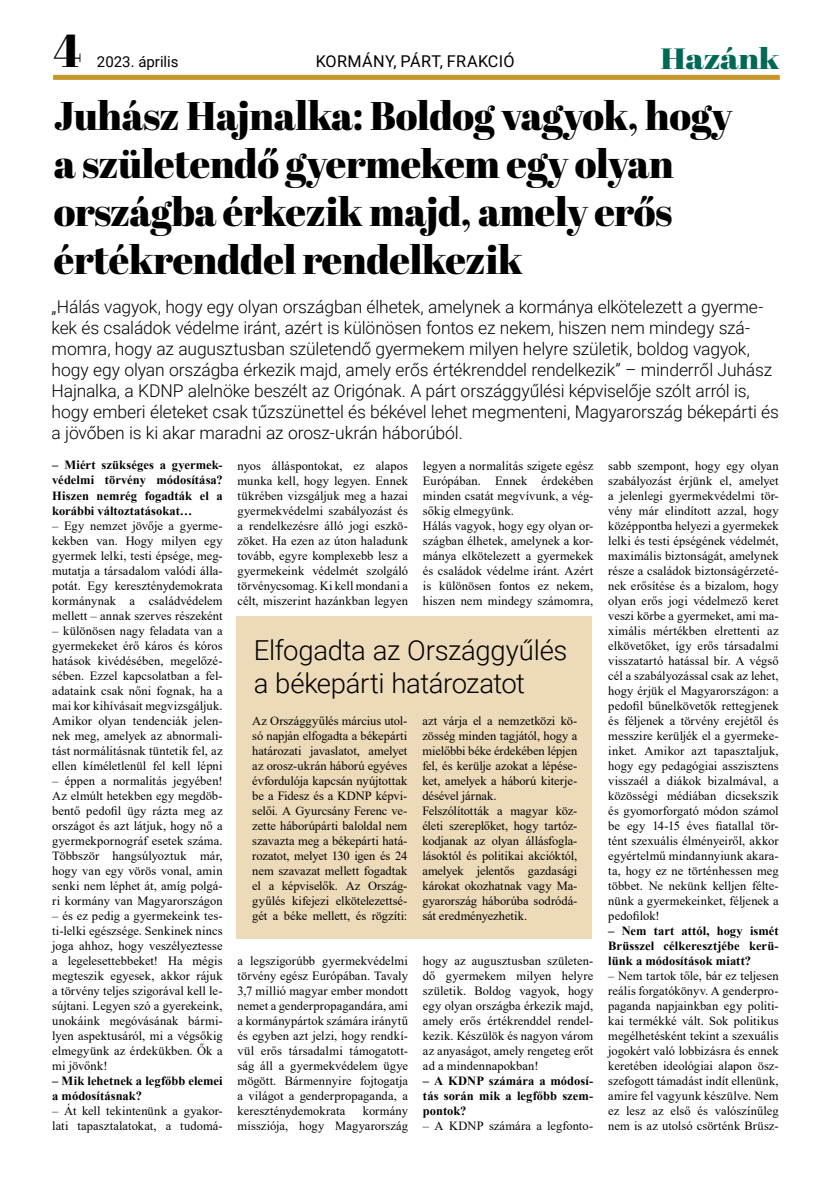
<style>
.page{position:relative;width:833px;height:1188px;background:#fff}
.page>*{position:absolute;margin:0;border:0;box-sizing:border-box;transform-origin:0 0}
.t1{font:40px/48px "Abril Fatface";letter-spacing:-.01em;color:#000}
.t2{font:29.38px "Abril Fatface";letter-spacing:-.01em;color:#006956;scale:1.15 1}
.t3{font:300 27.5px/33px "Roboto";letter-spacing:-.015em;color:#000}
.t4{font:300 17.5px/21px "Roboto";letter-spacing:-.01em;color:#000}
.t5{font:16.25px "Roboto";letter-spacing:.02em;color:#000}
.t6{font:15px "Roboto";color:#000}
.t7{font:12.5px/15px "Times New Roman";color:#000;text-align:justify}
.t8{font:700 12.5px/15px "Times New Roman";letter-spacing:.005em;color:#000;text-align:justify}
.s1{font-family:"Abril Fatface";font-size:46.25px}
</style>
<div class="page">
<div style="left:53px;top:75px;width:727px;height:5px;background:#c7962c"></div>
<div style="left:236px;top:616px;width:356px;height:322px;background:#ecdab9"></div>
<p class="t6" style="left:54px;top:51px;width:126px"><span class="s1">4</span> 2023. április</p>
<h3 class="t5" style="left:316px;top:50px;width:200px">KORMÁNY, PÁRT, FRAKCIÓ</h3>
<h2 class="t2" style="left:660px;top:38px;width:105px">Hazánk</h2>
<h1 class="t1" style="left:54px;top:90px;width:680px">Juhász Hajnalka: Boldog vagyok, hogy a születendő gyermekem egy olyan országba érkezik majd, amely erős értékrenddel rendelkezik</h1>
<p class="t4" style="left:52px;top:295px;width:729px">„Hálás vagyok, hogy egy olyan országban élhetek, amelynek a kormánya elkötelezett a gyerme&shy;kek és családok védelme iránt, azért is különösen fontos ez nekem, hiszen nem mindegy szá&shy;momra, hogy az augusztusban születendő gyermekem milyen helyre születik, boldog vagyok, hogy egy olyan országba érkezik majd, amely erős értékrenddel rendelkezik” – minderről Juhász Hajnalka, a KDNP alelnöke beszélt az Origónak. A párt országgyűlési képviselője szólt arról is, hogy emberi életeket csak tűzszünettel és békével lehet megmenteni, Magyarország békepárti és a jövőben is ki akar maradni az orosz-ukrán háborúból.</p>
<p class="t8" style="left:52px;top:457px;width:172px">– Miért szükséges a gyermek&shy;védelmi törvény módosítása?<br>Hiszen nemrég fogadták el a korábbi változtatásokat…</p>
<p class="t7" style="left:52px;top:517px;width:172px">– Egy nemzet jövője a gyerme&shy;kekben van. Hogy milyen egy gyermek lelki, testi épsége, meg&shy;mutatja a társadalom valódi álla&shy;potát. Egy kereszténydemokrata kormánynak a családvédelem mellett – annak szerves részeként</p>
<p class="t7" style="left:52px;top:622px;width:172px">– különösen nagy feladata van a gyermekeket érő káros és kóros hatások kivédésében, megelőzé&shy;sében. Ezzel kapcsolatban a fel&shy;adataink csak nőni fognak, ha a mai kor kihívásait megvizsgáljuk.<br>Amikor olyan tendenciák jelen&shy;nek meg, amelyek az abnormali&shy;tást normálitásnak tüntetik fel, az ellen kíméletlenül fel kell lépni</p>
<p class="t7" style="left:52px;top:772px;width:172px">– éppen a normalitás jegyében!<br>Az elmúlt hetekben egy megdöb&shy;bentő pedofil ügy rázta meg az országot és azt látjuk, hogy nő a gyermekpornográf esetek száma.<br>Többször hangsúlyoztuk már, hogy van egy vörös vonal, amin senki nem léphet át, amíg polgá&shy;ri kormány van Magyarországon</p>
<p class="t7" style="left:52px;top:907px;width:172px">– és ez pedig a gyermekeink tes&shy;ti-lelki egészsége. Senkinek nincs joga ahhoz, hogy veszélyeztesse a legelesettebbeket! Ha mégis megteszik egyesek, akkor rájuk a törvény teljes szigorával kell le&shy;sújtani. Legyen szó a gyerekeink, unokáink megóvásának bármi&shy;lyen aspektusáról, mi a végsőkig elmegyünk az érdekükben. Ők a mi jövőnk!</p>
<p class="t8" style="left:52px;top:1072px;width:172px">– Mik lehetnek a legfőbb elemei a módosításnak?</p>
<p class="t7" style="left:52px;top:1102px;width:172px">– Át kell tekintenünk a gyakor&shy;lati tapasztalatokat, a tudomá-</p>
<p class="t7" style="left:238px;top:457px;width:172px">nyos álláspontokat, ez alapos munka kell, hogy legyen. Ennek tükrében vizsgáljuk meg a hazai gyermekvédelmi szabályozást és a rendelkezésre álló jogi eszkö&shy;zöket. Ha ezen az úton haladunk tovább, egyre komplexebb lesz a gyermekeink védelmét szolgáló törvénycsomag. Ki kell mondani a célt, miszerint hazánkban legyen</p>
<p class="t7" style="left:423px;top:457px;width:172px;text-align:left">legyen a normalitás szigete egész<br>Európában. Ennek érdekében minden csatát megvívunk, a vég&shy;sőkig elmegyünk.<br>Hálás vagyok, hogy egy olyan or&shy;szágban élhetek, amelynek a kor&shy;mánya elkötelezett a gyermekek és családok védelme iránt. Azért is különösen fontos ez nekem, hiszen nem mindegy számomra,</p>
<h3 class="t3" style="left:254px;top:632px;width:315px">Elfogadta az Országgyűlés a békepárti határozatot</h3>
<p class="t7" style="left:252px;top:712px;width:156px">Az Országgyűlés március utol&shy;só napján elfogadta a békepárti határozati javaslatot, amelyet az orosz-ukrán háború egyéves évfordulója kapcsán nyújtottak be a Fidesz és a KDNP képvi&shy;selői. A Gyurcsány Ferenc ve&shy;zette háborúpárti baloldal nem szavazta meg a békepárti hatá&shy;rozatot, melyet 130 igen és 24 nem szavazat mellett fogadtak el a képviselők. Az Ország&shy;gyűlés kifejezi elkötelezettsé&shy;gét a béke mellett, és rögzíti:</p>
<p class="t7" style="left:422px;top:712px;width:156px;text-align:left">azt várja el a nemzetközi kö&shy;zösség minden tagjától, hogy a mielőbbi béke érdekében lépjen fel, és kerülje azokat a lépése&shy;ket, amelyek a háború kiterje&shy;désével járnak.<br>Felszólították a magyar köz&shy;életi szereplőket, hogy tartóz&shy;kodjanak az olyan állásfogla&shy;lásoktól és politikai akcióktól, amelyek jelentős gazdasági károkat okozhatnak vagy Ma&shy;gyarország háborúba sodródá&shy;sát eredményezhetik.</p>
<p class="t7" style="left:238px;top:952px;width:172px">a legszigorúbb gyermekvédelmi törvény egész Európában. Tavaly 3,7 millió magyar ember mondott nemet a genderpropagandára, ami a kormánypártok számára iránytű és egyben azt jelzi, hogy rendkí&shy;vül erős társadalmi támogatott&shy;ság áll a gyermekvédelem ügye mögött. Bármennyire fojtogatja a világot a genderpropaganda, a kereszténydemokrata</p>
<p class="t7" style="left:238px;top:1102px;width:172px;text-align:right">kormány<br>missziója, hogy Magyarország</p>
<p class="t7" style="left:423px;top:952px;width:172px">hogy az augusztusban születen&shy;dő gyermekem milyen helyre születik. Boldog vagyok, hogy egy olyan országba érkezik majd, amely erős értékrenddel rendel&shy;kezik. Készülök és nagyon várom az anyaságot, amely rengeteg erőt ad a mindennapokban!</p>
<p class="t8" style="left:423px;top:1072px;width:172px">– A KDNP számára a módosí&shy;tás során mik a legfőbb szem&shy;pontok?</p>
<p class="t7" style="left:423px;top:1117px;width:172px">– A KDNP számára a legfonto-</p>
<p class="t7" style="left:608px;top:457px;width:172px">sabb szempont, hogy egy olyan szabályozást érjünk el, amelyet a jelenlegi gyermekvédelmi tör&shy;vény már elindított azzal, hogy középpontba helyezi a gyermekek lelki és testi épségének védelmét, maximális biztonságát, amelynek része a családok biztonságérzeté&shy;nek erősítése és a bizalom, hogy olyan erős jogi védelmező keret veszi körbe a gyermeket, ami ma&shy;ximális mértékben elrettenti az elkövetőket, így erős társadalmi visszatartó hatással bír. A végső cél a szabályozással csak az lehet, hogy érjük el Magyarországon: a pedofil bűnelkövetők rettegjenek és féljenek a törvény erejétől és messzire kerüljék el a gyermeke&shy;inket. Amikor azt tapasztaljuk, hogy egy pedagógiai asszisztens visszaél a diákok bizalmával, a közösségi médiában dicsekszik és gyomorforgató módon számol be egy 14-15 éves fiatallal tör&shy;tént szexuális élményeiről, akkor egyértelmű mindannyiunk akara&shy;ta, hogy ez ne történhessen meg többet. Ne nekünk kelljen félte&shy;nünk a gyermekeinket, féljenek a pedofilok!</p>
<p class="t8" style="left:608px;top:922px;width:172px">– Nem tart attól, hogy ismét Brüsszel célkeresztjébe kerü&shy;lünk a módosítások miatt?</p>
<p class="t7" style="left:608px;top:967px;width:172px">– Nem tartok tőle, bár ez teljesen reális forgatókönyv. A genderpro&shy;paganda napjainkban egy politi&shy;kai termékké vált. Sok politikus megélhetésként tekint a szexuális jogokért való lobbizásra és ennek keretében ideológiai alapon ös - szefogott támadást indít ellenünk, amire fel vagyunk készülve. Nem ez lesz az első és valószínűleg nem is az utolsó csörténk Brüs -</p>
</div>
